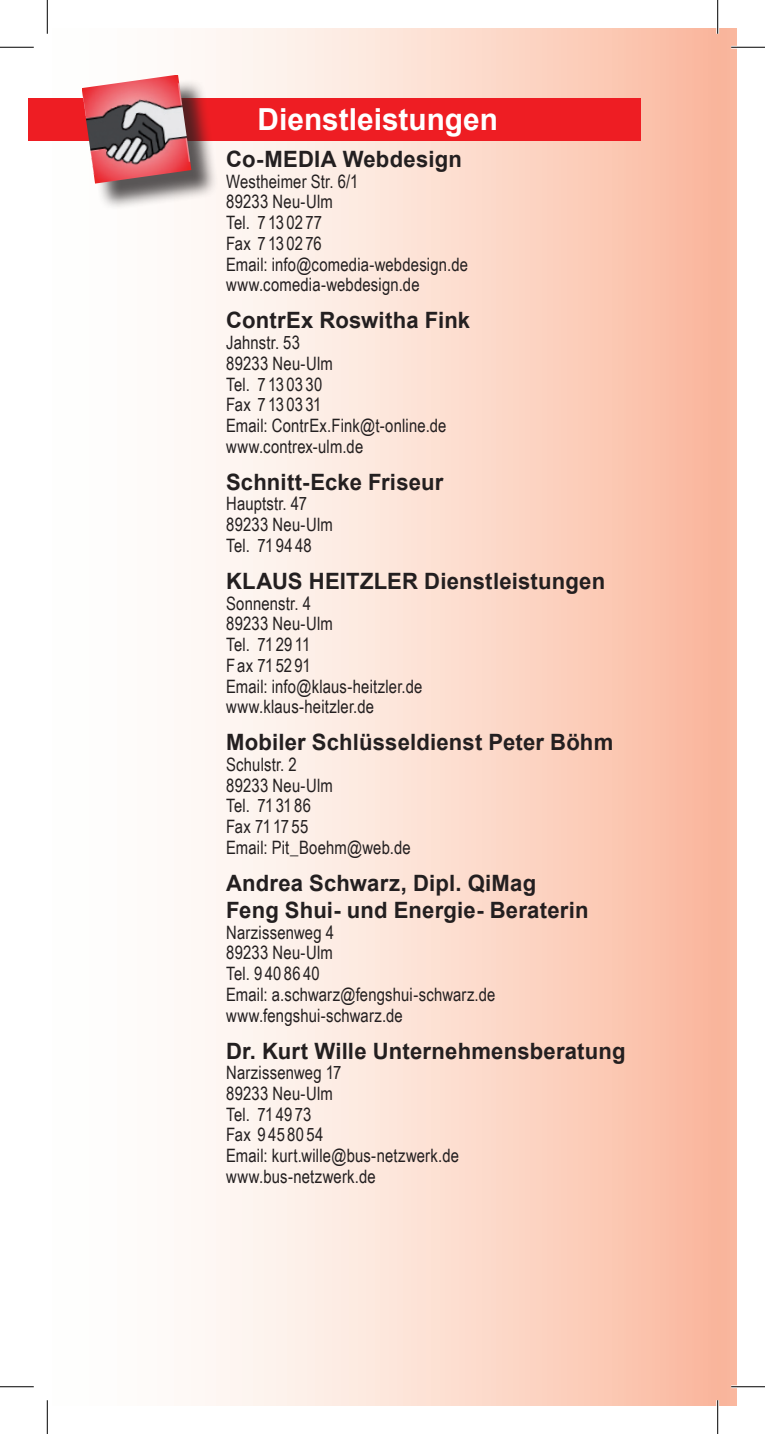
<style>
.page{position:relative;width:765px;height:1434px;background:#fff}
.page>*{position:absolute;margin:0;border:0;box-sizing:border-box;transform-origin:0 0}
.t1{font:700 30.38px "Arial";color:#fff}
.t2{font:700 22.5px/27px "Arial";letter-spacing:.01em;color:#231f20}
.t3{font:18.45px/20.7px "Arial Narrow";letter-spacing:.01em;color:#231f20}
</style>
<div class="page">
<div style="left:717px;top:28px;width:19px;height:1378px;background:#f9b59c"></div>
<div style="left:28px;top:28px;width:691px;height:1378px;background:linear-gradient(to right,#fff,#fbbea5)"></div>
<div style="left:28px;top:98px;width:612px;height:43px;background:#ee1d23"></div>
<div style="left:85px;top:78px;width:133px;height:132px;background:#231f20;opacity:.75"></div>
<img style="left:82px;top:75px;width:109px;height:109px">
<hr style="left:0;top:46px;width:34px;height:3px;background:#fff">
<hr style="left:730px;top:46px;width:34px;height:3px;background:#fff">
<hr style="left:0;top:1385px;width:34px;height:3px;background:#fff">
<hr style="left:730px;top:1385px;width:34px;height:3px;background:#fff">
<hr style="left:46px;top:0;width:3px;height:34px;background:#fff">
<hr style="left:46px;top:1400px;width:3px;height:34px;background:#fff">
<hr style="left:716px;top:0;width:2px;height:34px;background:#fff">
<hr style="left:716px;top:1400px;width:2px;height:34px;background:#fff">
<hr style="left:0;top:47px;width:34px;height:1px;background:#000">
<hr style="left:730px;top:47px;width:34px;height:1px;background:#000">
<hr style="left:0;top:1386px;width:34px;height:1px;background:#000">
<hr style="left:730px;top:1386px;width:34px;height:1px;background:#000">
<hr style="left:47px;top:0;width:1px;height:34px;background:#000">
<hr style="left:47px;top:1400px;width:1px;height:34px;background:#000">
<hr style="left:717px;top:0;width:1px;height:34px;background:#000">
<hr style="left:717px;top:1400px;width:1px;height:34px;background:#000">
<h1 class="t1" style="left:257px;top:99px;width:242px">Dienstleistungen</h1>
<p class="t2" style="left:226px;top:146px;width:237px">Co-MEDIA Webdesign</p>
<p class="t3" style="left:226px;top:170px;width:243px">Westheimer Str. 6/1<br>89233 Neu-Ulm<br>Tel. 7 13 02 77<br>Fax 7130276<br>Email: info@comedia-webdesign.de www.comedia-webdesign.de</p>
<p class="t2" style="left:226px;top:308px;width:245px">ContrEx Roswitha Fink</p>
<p class="t3" style="left:226px;top:332px;width:222px">Jahnstr. 53<br>89233 Neu-Ulm<br>Tel. 7 13 03 30<br>Fax 7130331<br>Email: ContrEx.Fink@t-online.de www.contrex-ulm.de</p>
<p class="t2" style="left:226px;top:469px;width:219px">Schnitt-Ecke Friseur</p>
<p class="t3" style="left:226px;top:493px;width:108px">Hauptstr. 47<br>89233 Neu-Ulm<br>Tel. 719448</p>
<p class="t2" style="left:226px;top:568px;width:380px">KLAUS HEITZLER Dienstleistungen</p>
<p class="t3" style="left:226px;top:592px;width:198px">Sonnenstr. 4<br>89233 Neu-Ulm<br>Tel. 71 29 11<br>Fax 715291<br>Email: info@klaus-heitzler.de www.klaus-heitzler.de</p>
<p class="t2" style="left:226px;top:730px;width:388px">Mobiler Schlüsseldienst Peter Böhm</p>
<p class="t3" style="left:226px;top:753px;width:186px">Schulstr. 2<br>89233 Neu-Ulm<br>Tel. 71 31 86<br>Fax 711755<br>Email: Pit_Boehm@web.de</p>
<p class="t2" style="left:226px;top:870px;width:364px">Andrea Schwarz, Dipl. QiMag<br>Feng Shui- und Energie- Beraterin</p>
<p class="t3" style="left:226px;top:921px;width:271px">Narzissenweg 4<br>89233 Neu-Ulm<br>Tel. 9408640<br>Email: a.schwarz@fengshui-schwarz.de www.fengshui-schwarz.de</p>
<p class="t2" style="left:226px;top:1038px;width:401px">Dr. Kurt Wille Unternehmensberatung</p>
<p class="t3" style="left:226px;top:1062px;width:234px">Narzissenweg 17<br>89233 Neu-Ulm<br>Tel. 71 49 73<br>Fax 9458054<br>Email: kurt.wille@bus-netzwerk.de www.bus-netzwerk.de</p>
</div>
